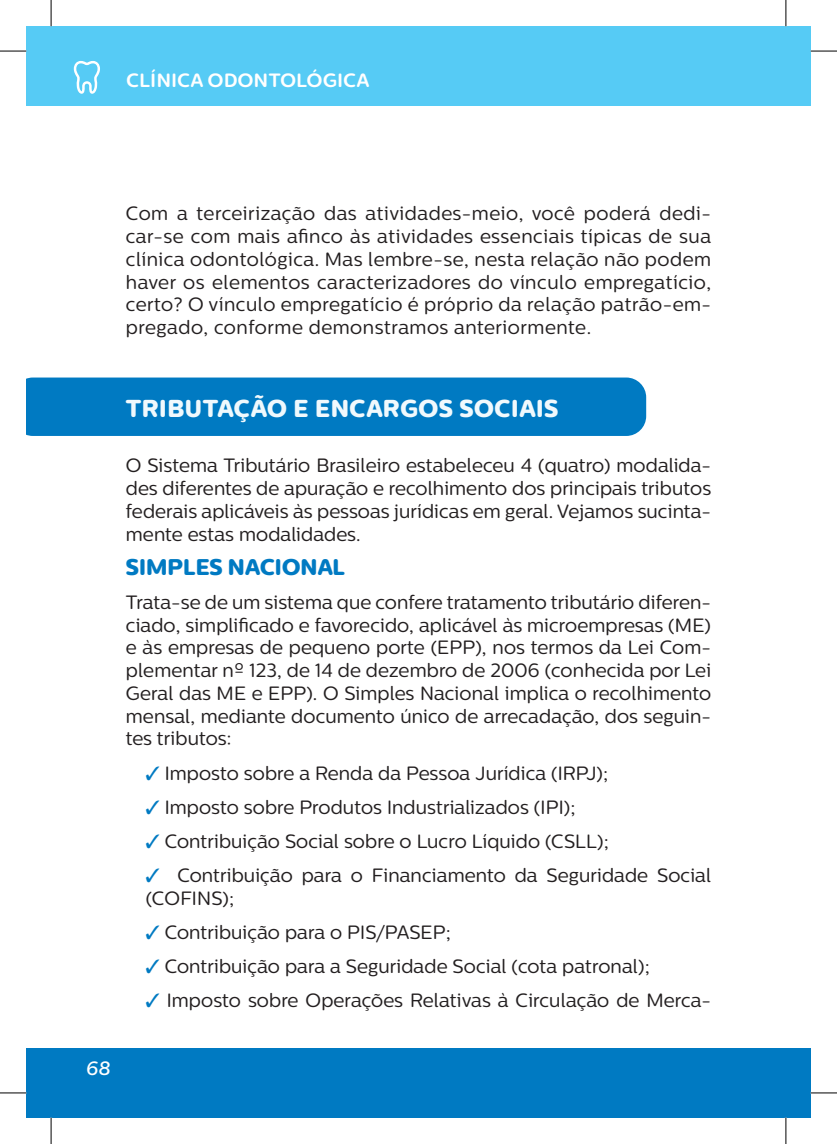
<style>
.page{position:relative;width:837px;height:1144px;background:#fff}
.page>*{position:absolute;margin:0;border:0;box-sizing:border-box;transform-origin:0 0}
.t1{font:800 24.5px "Centrale Sans Rounded";letter-spacing:-.005em;color:#f0f9fd}
.t2{font:800 22.75px "Centrale Sans Rounded";letter-spacing:-.025em;color:#007ac2}
.t3{font:19.25px/22.8px "Centrale Sans Rounded";letter-spacing:-.025em;color:#231f20;text-align:justify}
.t4{font:700 19.25px "Centrale Sans Rounded";letter-spacing:-.005em;color:#fff}
.t5{font:19.25px "Centrale Sans Rounded Medium Itali";color:#fff}
.s1{color:#007ac2}
</style>
<div class="page">
<div style="left:26px;top:1048px;width:759px;height:70px;background:#007ac2"></div>
<div style="left:785px;top:1048px;width:25px;height:70px;background:#007ac2"></div>
<div style="left:26px;top:26px;width:759px;height:80px;background:#56cbf5"></div>
<div style="left:785px;top:26px;width:25px;height:80px;background:#56cbf5"></div>
<svg style="left:74px;top:61px;width:26px;height:33px"></svg>
<div style="left:26px;top:377px;width:620px;height:59px;background:#007ac2"></div>
<svg style="left:0;top:51px;width:26px;height:1px"></svg>
<svg style="left:810px;top:51px;width:26px;height:1px"></svg>
<svg style="left:0;top:1092px;width:26px;height:1px"></svg>
<svg style="left:810px;top:1092px;width:26px;height:1px"></svg>
<svg style="left:51px;top:0;width:1px;height:26px"></svg>
<svg style="left:51px;top:1118px;width:1px;height:26px"></svg>
<svg style="left:785px;top:0;width:1px;height:26px"></svg>
<svg style="left:785px;top:1118px;width:1px;height:26px"></svg>
<p class="t4" style="left:126px;top:68px;width:245px">CLÍNICA ODONTOLÓGICA</p>
<p class="t3" style="left:125px;top:202px;width:587px">Com a terceirização das atividades-meio, você poderá dedi&shy;car-se com mais afinco às atividades essenciais típicas de sua clínica odontológica. Mas lembre-se, nesta relação não podem haver os elementos caracterizadores do vínculo empregatício, certo? O vínculo empregatício é próprio da relação patrão-em&shy;pregado, conforme demonstramos anteriormente.</p>
<p class="t1" style="left:125px;top:393px;width:434px">TRIBUTAÇÃO E ENCARGOS SOCIAIS</p>
<p class="t3" style="left:125px;top:454px;width:587px">O Sistema Tributário Brasileiro estabeleceu 4 (quatro) modalida&shy;des diferentes de apuração e recolhimento dos principais tributos federais aplicáveis às pessoas jurídicas em geral. Vejamos sucinta&shy;mente estas modalidades.</p>
<p class="t2" style="left:125px;top:552px;width:221px">SIMPLES NACIONAL</p>
<p class="t3" style="left:125px;top:591px;width:587px">Trata-se de um sistema que confere tratamento tributário diferen&shy;ciado, simplificado e favorecido, aplicável às microempresas (ME) e às empresas de pequeno porte (EPP), nos termos da Lei Com&shy;plementar nº 123, de 14 de dezembro de 2006 (conhecida por Lei Geral das ME e EPP). O Simples Nacional implica o recolhimento mensal, mediante documento único de arrecadação, dos seguin&shy;tes tributos:</p>
<p class="t3" style="left:145px;top:762px;width:465px"><span class="s1">✓</span> Imposto sobre a Renda da Pessoa Jurídica (IRPJ);</p>
<p class="t3" style="left:145px;top:796px;width:432px"><span class="s1">✓</span> Imposto sobre Produtos Industrializados (IPI);</p>
<p class="t3" style="left:145px;top:830px;width:465px"><span class="s1">✓</span> Contribuição Social sobre o Lucro Líquido (CSLL);</p>
<p class="t3" style="left:145px;top:864px;width:567px"><span class="s1">✓</span> Contribuição para o Financiamento da Seguridade Social (COFINS);</p>
<p class="t3" style="left:145px;top:921px;width:307px"><span class="s1">✓</span> Contribuição para o PIS/PASEP;</p>
<p class="t3" style="left:145px;top:955px;width:506px"><span class="s1">✓</span> Contribuição para a Seguridade Social (cota patronal);</p>
<p class="t3" style="left:145px;top:989px;width:567px"><span class="s1">✓</span> Imposto sobre Operações Relativas à Circulação de Merca-</p>
<p class="t5" style="left:86px;top:1057px;width:27px">68</p>
</div>
